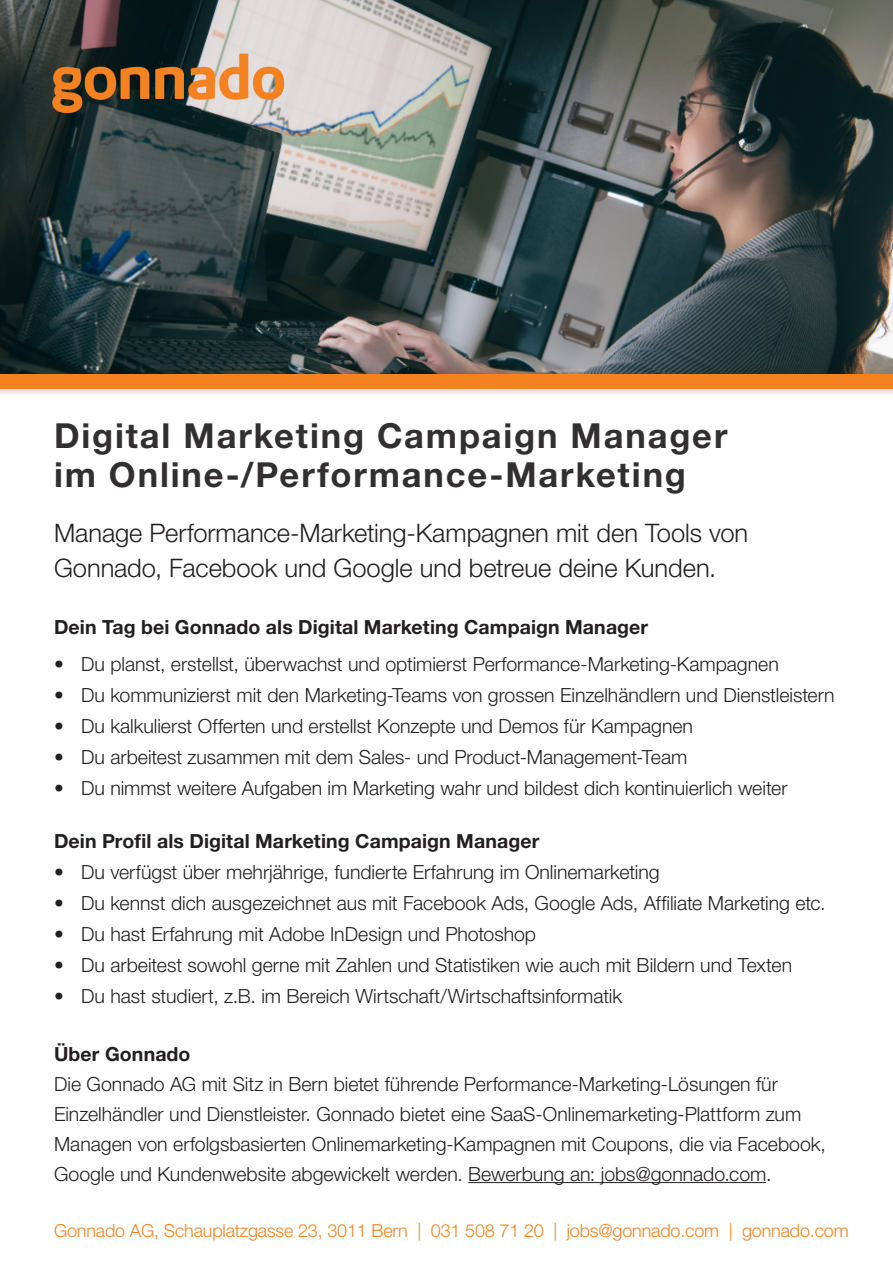
<style>
.page{position:relative;width:893px;height:1263px;background:#fff}
.page>*{position:absolute;margin:0;border:0;box-sizing:border-box;transform-origin:0 0}
.Titel_black{font:700 34.5px/39px "Helvetica Neue";letter-spacing:.055em;color:#312f30}
.Titel{font:300 25.5px/34.5px "Helvetica Neue";letter-spacing:-.005em;color:#231f20}
.Titel-2{font:300 19.5px/30px "Helvetica Neue";color:#231f20}
.Titel-3{font:700 19.5px "Helvetica Neue";letter-spacing:.005em;color:#231f20}
.t1{font:300 18px "Helvetica Neue";letter-spacing:-.01em;color:#f58220}
.s1{font-weight:700}
</style>
<div class="page">
<hr style="left:468px;top:1182px;width:298px;height:1px;background:#231f20">
<img style="left:0;top:0;width:893px;height:368px">
<img style="left:32px;top:26px;width:271px;height:113px">
<div style="left:0;top:368px;width:893px;height:33px;background:#231f20;opacity:.2"></div>
<div style="left:0;top:374px;width:893px;height:14px;background:#f58220"></div>
<p class="Titel_black" style="left:54px;top:417px;width:675px">Digital Marketing Campaign Manager im Online-/Performance-Marketing</p>
<p class="Titel" style="left:54px;top:515px;width:696px">Manage Performance-Marketing-Kampagnen mit den Tools von<br>Gonnado, Facebook und Google und betreue deine Kunden.</p>
<p class="Titel-3" style="left:54px;top:611px;width:596px">Dein Tag bei Gonnado als Digital Marketing Campaign Manager</p>
<p class="Titel-2" style="left:54px;top:647px;width:726px">• Du planst, erstellst, überwachst und optimierst Performance-Marketing-Kampagnen</p>
<p class="Titel-2" style="left:54px;top:678px;width:782px">• Du kommunizierst mit den Marketing-Teams von grossen Einzelhändlern und Dienstleistern</p>
<p class="Titel-2" style="left:54px;top:709px;width:641px">• Du kalkulierst Offerten und erstellst Konzepte und Demos für Kampagnen</p>
<p class="Titel-2" style="left:54px;top:740px;width:635px">• Du arbeitest zusammen mit dem Sales- und Product-Management-Team</p>
<p class="Titel-2" style="left:54px;top:771px;width:735px">• Du nimmst weitere Aufgaben im Marketing wahr und bildest dich kontinuierlich weiter</p>
<p class="Titel-3" style="left:54px;top:826px;width:487px">Dein Profil als Digital Marketing Campaign Manager</p>
<p class="Titel-2" style="left:54px;top:856px;width:607px">• Du verfügst über mehrjährige, fundierte Erfahrung im Onlinemarketing</p>
<p class="Titel-2" style="left:54px;top:887px;width:773px">• Du kennst dich ausgezeichnet aus mit Facebook Ads, Google Ads, Affiliate Marketing etc.</p>
<p class="Titel-2" style="left:54px;top:918px;width:484px">• Du hast Erfahrung mit Adobe InDesign und Photoshop</p>
<p class="Titel-2" style="left:54px;top:949px;width:740px">• Du arbeitest sowohl gerne mit Zahlen und Statistiken wie auch mit Bildern und Texten</p>
<p class="Titel-2" style="left:54px;top:980px;width:570px">• Du hast studiert, z.B. im Bereich Wirtschaft/Wirtschaftsinformatik</p>
<p class="Titel-2" style="left:54px;top:1038px;width:773px"><span class="s1">Über Gonnado<br></span>Die Gonnado AG mit Sitz in Bern bietet führende Performance-Marketing-Lösungen für Einzelhändler und Dienstleister. Gonnado bietet eine SaaS-Onlinemarketing-Plattform zum Managen von erfolgsbasierten Onlinemarketing-Kampagnen mit Coupons, die via Facebook, Google und Kundenwebsite abgewickelt werden. Bewerbung an: jobs@gonnado.com.</p>
<p class="t1" style="left:54px;top:1216px;width:796px">Gonnado AG, Schauplatzgasse 23, 3011 Bern | 031 508 71 20 | jobs@gonnado.com | gonnado.com</p>
</div>
